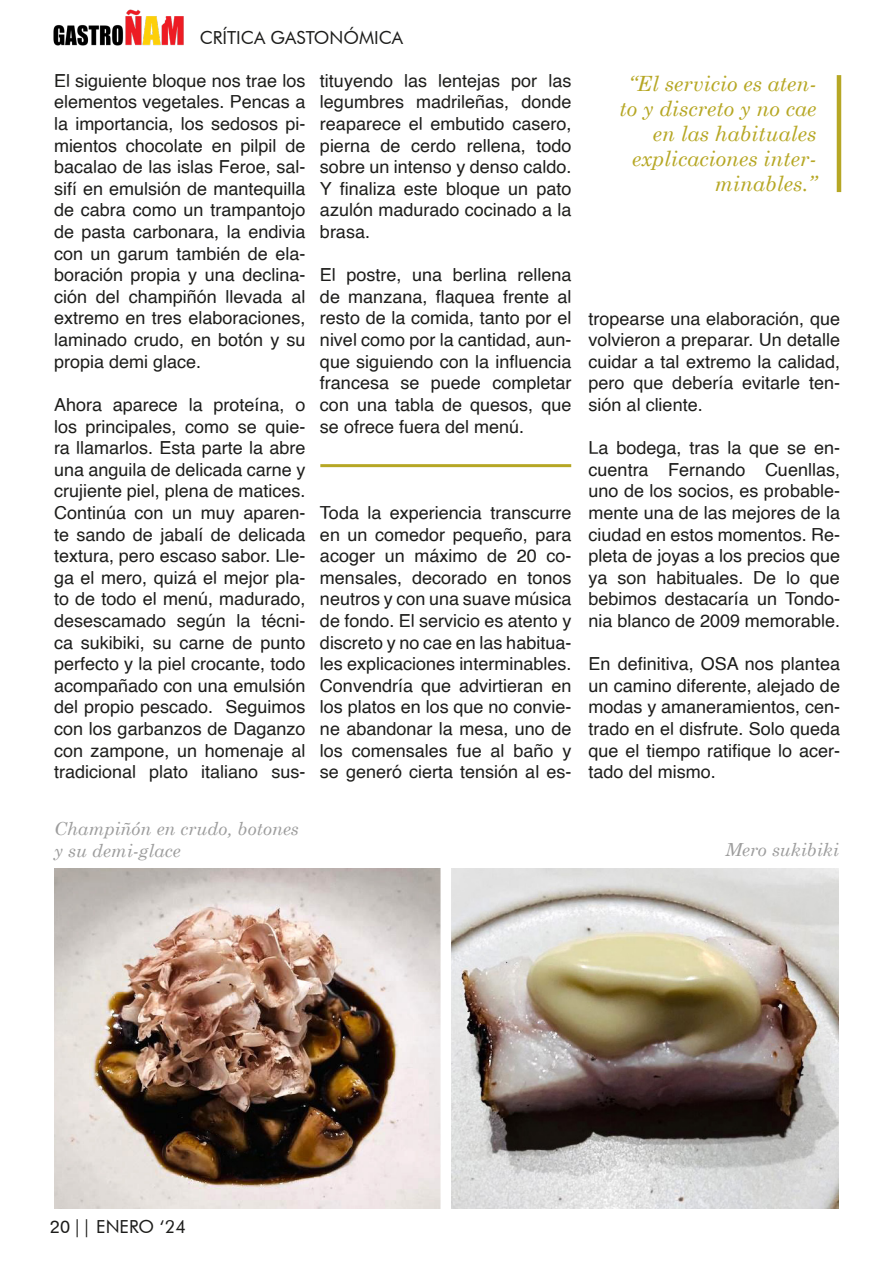
<style>
.page{position:relative;width:893px;height:1263px;background:#fff}
.page>*{position:absolute;margin:0;border:0;box-sizing:border-box;transform-origin:0 0}
.Estilo_de_párrafo_3{font:italic 21px/25.2px "Century Schoolbook";color:#b6a724;text-align:right}
.t1{font:18px/21.6px "Helvetica";color:#1d1d1b;text-align:justify}
.t2{font:italic 18px/21.6px "Century Schoolbook";color:#9d9d9d}
.t3{font:18px "Futura BT";color:#1d1d1b}
.s1{font-family:"Folio BT"}
</style>
<div class="page">
<img style="left:53px;top:9px;width:131px;height:37px">
<img style="left:54px;top:868px;width:785px;height:341px">
<hr style="left:837px;top:75px;width:4px;height:117px;background:#b6a724">
<hr style="left:320px;top:464px;width:251px;height:3px;background:#b6a724">
<div style="left:440px;top:859px;width:11px;height:360px;background:#fff"></div>
<p class="t3" style="left:200px;top:27px;width:205px">CRÍTICA GASTONÓMICA</p>
<p class="t1" style="left:54px;top:70px;width:253px">El siguiente bloque nos trae los elementos vegetales. Pencas a la importancia, los sedosos pi&shy;mientos chocolate en pilpil de bacalao de las islas Feroe, sal&shy;sifí en emulsión de mantequilla de cabra como un trampantojo de pasta carbonara, la endivia con un garum también de ela&shy;boración propia y una declina&shy;ción del champiñón llevada al extremo en tres elaboraciones, laminado crudo, en botón y su propia demi glace.</p>
<p class="t1" style="left:54px;top:394px;width:253px">Ahora aparece la proteína, o los principales, como se quie&shy;ra llamarlos. Esta parte la abre una anguila de delicada carne y crujiente piel, plena de matices.<br>Continúa con un muy aparen&shy;te sando de jabalí de delicada textura, pero escaso sabor. Lle&shy;ga el mero, quizá el mejor pla&shy;to de todo el menú, madurado, desescamado según la técni&shy;ca sukibiki, su carne de punto perfecto y la piel crocante, todo acompañado con una emulsión del propio pescado. Seguimos con los garbanzos de Daganzo con zampone, un homenaje al tradicional plato italiano sus-</p>
<p class="t1" style="left:320px;top:70px;width:253px">tituyendo las lentejas por las legumbres madrileñas, donde reaparece el embutido casero, pierna de cerdo rellena, todo sobre un intenso y denso caldo.<br>Y finaliza este bloque un pato azulón madurado cocinado a la brasa.</p>
<p class="t1" style="left:320px;top:265px;width:253px">El postre, una berlina rellena de manzana, flaquea frente al resto de la comida, tanto por el nivel como por la cantidad, aun&shy;que siguiendo con la influencia francesa se puede completar con una tabla de quesos, que se ofrece fuera del menú.</p>
<p class="t1" style="left:320px;top:502px;width:253px">Toda la experiencia transcurre en un comedor pequeño, para acoger un máximo de 20 co&shy;mensales, decorado en tonos neutros y con una suave música de fondo. El servicio es atento y discreto y no cae en las habitua&shy;les explicaciones interminables.<br>Convendría que advirtieran en los platos en los que no convie&shy;ne abandonar la mesa, uno de los comensales fue al baño y se generó cierta tensión al es-</p>
<p class="t2" style="left:54px;top:817px;width:246px">Champiñón en crudo, botones y su demi-glace</p>
<p class="Estilo_de_párrafo_3" style="left:619px;top:70px;width:199px">“El servicio es aten&shy;to y discreto y no cae en las habituales explicaciones inter&shy;minables.”</p>
<p class="t1" style="left:589px;top:308px;width:253px">tropearse una elaboración, que volvieron a preparar. Un detalle cuidar a tal extremo la calidad, pero que debería evitarle ten&shy;sión al cliente.</p>
<p class="t1" style="left:589px;top:438px;width:253px">La bodega, tras la que se en&shy;cuentra Fernando Cuenllas, uno de los socios, es probable&shy;mente una de las mejores de la ciudad en estos momentos. Re&shy;pleta de joyas a los precios que ya son habituales. De lo que bebimos destacaría un Tondo&shy;nia blanco de 2009 memorable.</p>
<p class="t1" style="left:589px;top:654px;width:253px">En definitiva, OSA nos plantea un camino diferente, alejado de modas y amaneramientos, cen&shy;trado en el disfrute. Solo queda que el tiempo ratifique lo acer&shy;tado del mismo.</p>
<p class="t2" style="left:725px;top:838px;width:115px">Mero sukibiki</p>
<p class="t3" style="left:50px;top:1215px;width:138px"><span class="s1">20</span> || ENERO ‘24</p>
</div>
